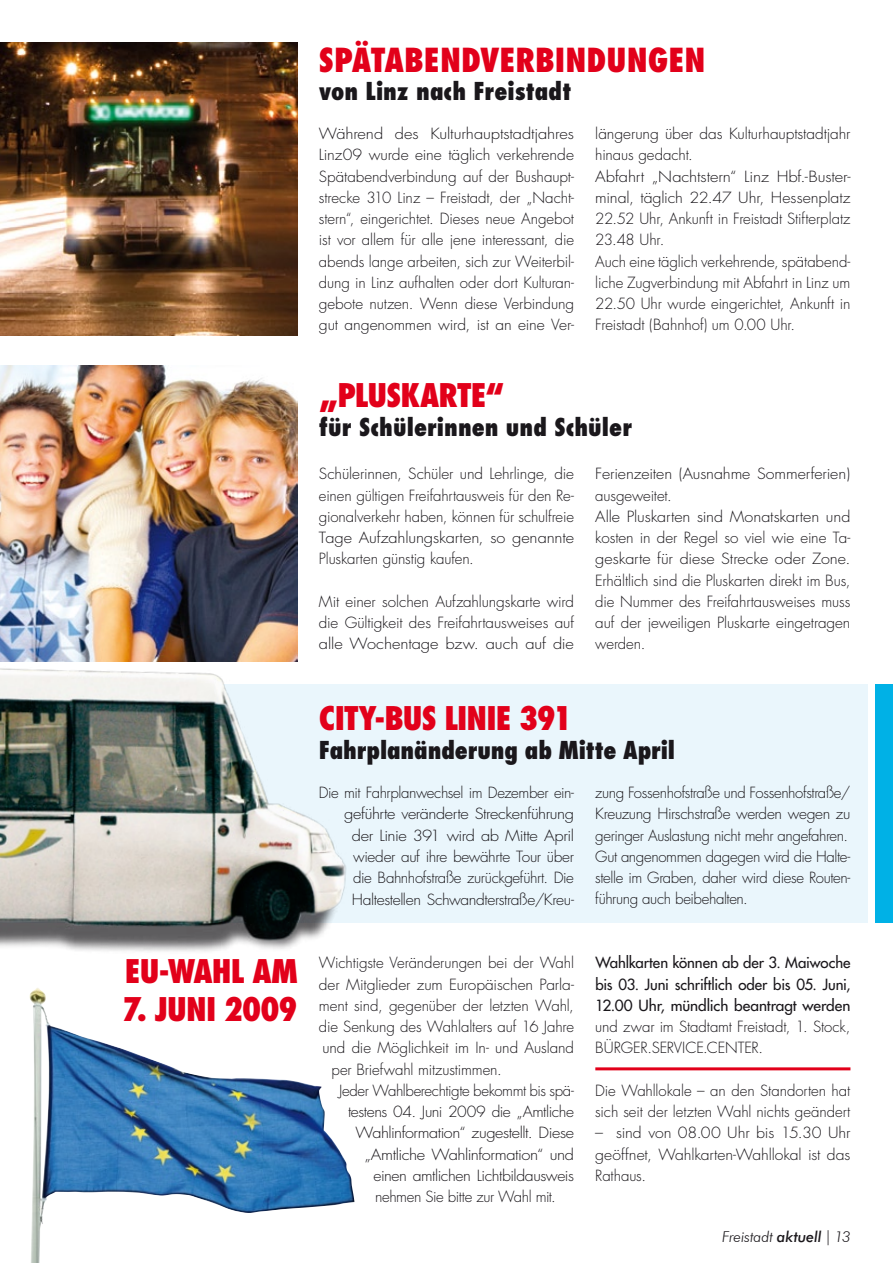
<style>
.page{position:relative;width:893px;height:1263px;background:#fff}
.page>*{position:absolute;margin:0;border:0;box-sizing:border-box;transform-origin:0 0}
.t1{font:800 condensed 32.25px "Futura";color:#e2001a}
.t2{font:800 condensed 31.65px "Futura";letter-spacing:-.03em;color:#e2001a}
.t3{font:800 condensed 24px "Futura";color:#1a171b}
.t4{font:300 15px/21.3px "Futura";letter-spacing:-.01em;color:#1a171b}
.t5{font:300 15px/21.3px "Futura";letter-spacing:-.01em;color:#1a171b;text-align:justify;scale:1.1 1}
.t6{font:300 15px/21.3px "Futura";letter-spacing:-.01em;color:#1a171b;scale:1.07 1}
.t7{font:300 15px/21.3px "Futura";letter-spacing:-.03em;color:#1a171b;text-align:right}
.t8{font:15px/21.3px "Futura";letter-spacing:-.005em;color:#1a171b;text-align:justify}
.t9{font:300 15px/21.3px "Futura";letter-spacing:-.01em;color:#1a171b;text-align:justify;scale:1.06 1}
.t10{font:300 15px "Futura";letter-spacing:-.01em;color:#1a171b;scale:1.04 1}
.t11{font:300 15px "Futura";letter-spacing:-.03em;color:#1a171b;scale:1.08 1}
.t12{font:300 15px "Futura";letter-spacing:-.03em;color:#1a171b;scale:1.06 1}
.t13{font:300 15px "Futura";letter-spacing:-.03em;color:#1a171b;scale:1.1 1}
.t14{font:italic 300 15px "Futura BT";letter-spacing:-.01em;color:#1a171b}
.s1{font-weight:500}
.s2{font-family:"Futura";font-style:normal}
</style>
<div class="page">
<div style="left:0;top:685px;width:867px;height:238px;background:#eaf6fc"></div>
<div style="left:876px;top:685px;width:17px;height:238px;background:#00b1e6"></div>
<img style="left:0;top:661px;width:358px;height:337px">
<img style="left:0;top:43px;width:298px;height:292px">
<img style="left:0;top:366px;width:298px;height:295px">
<img style="left:30px;top:987px;width:324px;height:276px">
<hr style="left:595px;top:1067px;width:255px;height:3px;background:#e2001a">
<h2 class="t2" style="left:125px;top:952px;width:174px">EU-Wahl am</h2>
<h2 class="t2" style="left:122px;top:990px;width:177px">7. Juni 2009</h2>
<h1 class="t1" style="left:319px;top:39px;width:388px">Spätabendverbindungen</h1>
<h3 class="t3" style="left:319px;top:76px;width:254px">von Linz nach Freistadt</h3>
<p class="t5" style="left:319px;top:123px;width:233px">Während des Kulturhauptstadtjahres Linz09 wurde eine täglich verkehrende Spätabendverbindung auf der Bushaupt&shy;strecke 310 Linz – Freistadt, der „Nacht&shy;stern“, eingerichtet. Dieses neue Angebot ist vor allem für alle jene interessant, die abends lange arbeiten, sich zur Weiterbil&shy;dung in Linz aufhalten oder dort Kulturan&shy;gebote nutzen. Wenn diese Verbindung gut angenommen wird, ist an eine Ver-</p>
<p class="t4" style="left:595px;top:123px;width:257px">längerung über das Kulturhauptstadtjahr hinaus gedacht.<br>Abfahrt „Nachtstern“ Linz Hbf.-Buster&shy;minal, täglich 22.47 Uhr, Hessenplatz 22.52 Uhr, Ankunft in Freistadt Stifterplatz 23.48 Uhr.<br>Auch eine täglich verkehrende, spätabend&shy;liche Zugverbindung mit Abfahrt in Linz um 22.50 Uhr wurde eingerichtet, Ankunft in Freistadt (Bahnhof) um 0.00 Uhr.</p>
<h2 class="t2" style="left:319px;top:375px;width:187px">„Pluskarte“</h2>
<h3 class="t3" style="left:319px;top:412px;width:315px">für Schülerinnen und Schüler</h3>
<p class="t4" style="left:319px;top:464px;width:257px;text-align:justify">Schülerinnen, Schüler und Lehrlinge, die einen gültigen Freifahrtausweis für den Re&shy;gionalverkehr haben, können für schulfreie Tage Aufzahlungskarten, so genannte Pluskarten günstig kaufen.</p>
<p class="t4" style="left:319px;top:591px;width:257px;text-align:justify">Mit einer solchen Aufzahlungskarte wird die Gültigkeit des Freifahrtausweises auf alle Wochentage bzw. auch auf die</p>
<p class="t6" style="left:595px;top:464px;width:240px">Ferienzeiten (Ausnahme Sommerferien) ausgeweitet.<br>Alle Pluskarten sind Monatskarten und kosten in der Regel so viel wie eine Ta&shy;geskarte für diese Strecke oder Zone.<br>Erhältlich sind die Pluskarten direkt im Bus, die Nummer des Freifahrtausweises muss auf der jeweiligen Pluskarte eingetragen werden.</p>
<h2 class="t2" style="left:319px;top:698px;width:255px">City-Bus Linie 391</h2>
<h3 class="t3" style="left:319px;top:735px;width:358px">Fahrplanänderung ab Mitte April</h3>
<p class="t7" style="left:319px;top:782px;width:257px">Die mit Fahrplanwechsel im Dezember ein&shy;geführte veränderte Streckenführung<br>der Linie 391 wird ab Mitte April wieder auf ihre bewährte Tour über<br>die Bahnhofstraße zurückgeführt. Die Haltestellen Schwandterstraße/Kreu-</p>
<p class="t4" style="left:595px;top:782px;width:257px">zung Fossenhofstraße und Fossenhofstraße/ Kreuzung Hirschstraße werden wegen zu geringer Auslastung nicht mehr angefahren.<br>Gut angenommen dagegen wird die Halte&shy;stelle im Graben, daher wird diese Routen&shy;führung auch beibehalten.</p>
<p class="t4" style="left:319px;top:953px;width:257px">Wichtigste Veränderungen bei der Wahl</p>
<p class="t10" style="left:319px;top:975px;width:247px">der Mitglieder zum Europäischen Parla-</p>
<p class="t4" style="left:319px;top:995px;width:257px">ment sind, gegenüber der letzten Wahl,</p>
<p class="t4" style="left:319px;top:1016px;width:257px">die Senkung des Wahlalters auf 16 Jahre</p>
<p class="t4" style="left:322px;top:1038px;width:253px">und die Möglichkeit im In- und Ausland</p>
<p class="t4" style="left:331px;top:1059px;width:172px">per Briefwahl mitzustimmen.</p>
<p class="t7" style="left:339px;top:1080px;width:237px">Jeder Wahlberechtigte bekommt bis spä-</p>
<p class="t10" style="left:348px;top:1102px;width:219px">testens 04. Juni 2009 die „Amtliche</p>
<p class="t11" style="left:355px;top:1124px;width:204px">Wahlinformation“ zugestellt. Diese</p>
<p class="t13" style="left:364px;top:1145px;width:192px">„Amtliche Wahlinformation“ und</p>
<p class="t12" style="left:373px;top:1166px;width:191px">einen amtlichen Lichtbildausweis</p>
<p class="t7" style="left:375px;top:1186px;width:182px">nehmen Sie bitte zur Wahl mit.</p>
<p class="t8" style="left:595px;top:952px;width:257px">Wahlkarten können ab der 3. Maiwoche bis 03. Juni schriftlich oder bis 05. Juni, 12.00 Uhr, mündlich beantragt werden</p>
<p class="t4" style="left:595px;top:1016px;width:257px">und zwar im Stadtamt Freistadt, 1. Stock,<br>Bürger</p>
<p class="t4" style="left:647px;top:1038px;width:21px">.Service</p>
<p class="t4" style="left:703px;top:1038px;width:24px">.Center</p>
<p class="t4" style="left:759px;top:1038px;width:6px">.</p>
<p class="t4" style="left:595px;top:1080px;width:257px">Die Wahllokale – an den Standorten hat sich seit der letzten Wahl nichts geändert</p>
<p class="t9" style="left:595px;top:1123px;width:242px">– sind von 08.00 Uhr bis 15.30 Uhr geöffnet, Wahlkarten-Wahllokal ist das Rathaus.</p>
<p class="t14" style="left:722px;top:1227px;width:130px">Freistadt <span class="s1">aktuell</span> <span class="s2">|</span> 13</p>
</div>
